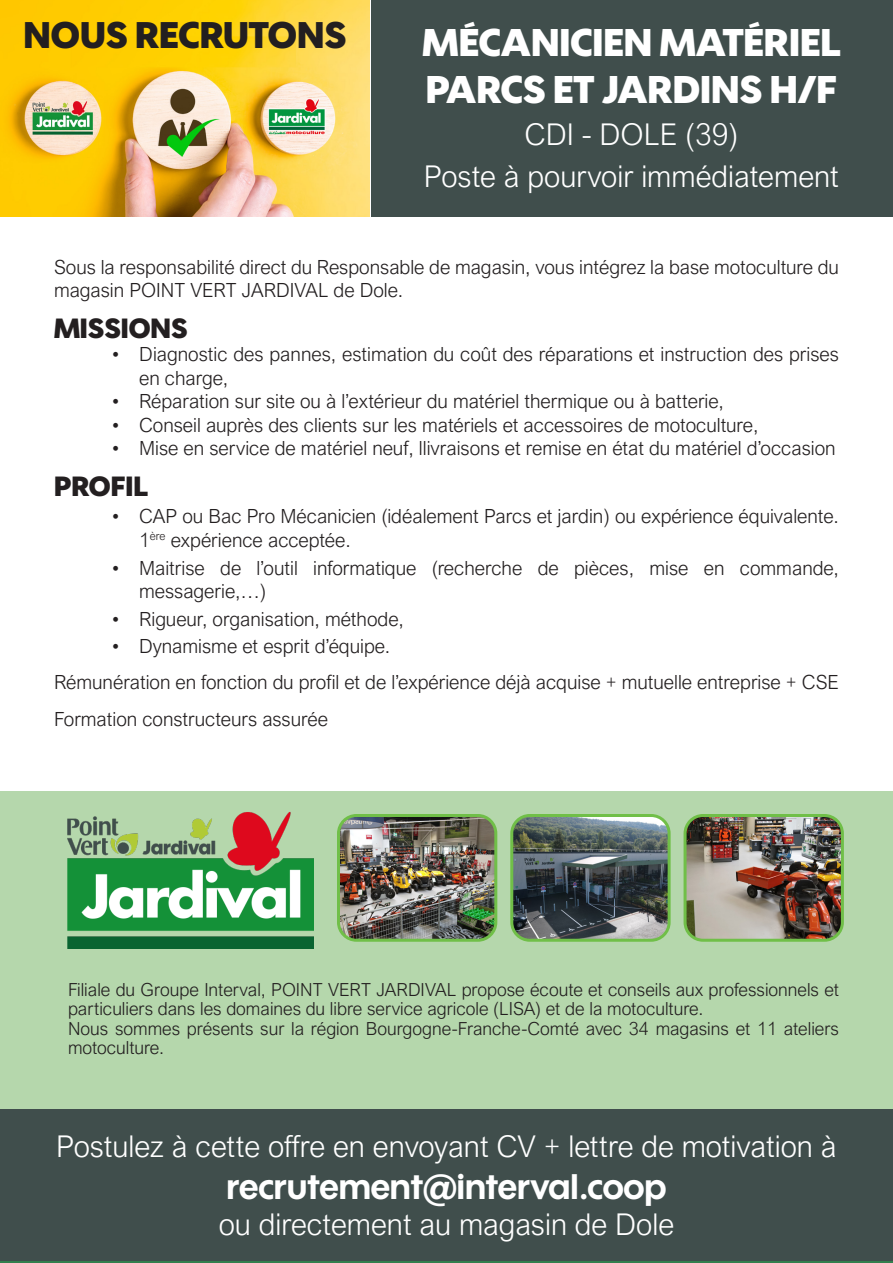
<style>
.page{position:relative;width:893px;height:1263px;background:#fff}
.page>*{position:absolute;margin:0;border:0;box-sizing:border-box;transform-origin:0 0}
.t1{font:900 37.5px/46.5px "Wes FYW03";color:#fff}
.t2{font:900 36px "Wes FYW03";color:#231f20}
.t3{font:700 34.5px "Wes FYW03";color:#fff}
.t4{font:300 30px "Arial Nova";color:#fff}
.t5{font:900 27px "Wes FYW03";color:#231f20}
.t6{font:300 19.5px/23.4px "Arial Nova";color:#231f20}
.t7{font:300 18px/19.5px "Arial Nova";color:#231f20}
</style>
<div class="page">
<div style="left:0;top:792px;width:893px;height:337px;background:#b5d7ac"></div>
<div style="left:371px;top:0;width:522px;height:217px;background:#404e4c"></div>
<img style="left:0;top:0;width:370px;height:217px">
<div style="left:0;top:1109px;width:893px;height:152px;background:#404e4c"></div>
<img style="left:68px;top:812px;width:246px;height:136px">
<img style="left:341px;top:818px;width:155px;height:120px">
<div style="left:337px;top:814px;width:160px;height:128px;border:3px solid #70bf48;border-radius:18px"></div>
<img style="left:514px;top:818px;width:153px;height:120px">
<div style="left:510px;top:814px;width:161px;height:128px;border:3px solid #70bf48;border-radius:18px"></div>
<img style="left:685px;top:818px;width:155px;height:120px">
<div style="left:684px;top:814px;width:160px;height:128px;border:3px solid #70bf48;border-radius:18px"></div>
<p class="t2" style="left:24px;top:13px;width:324px">NOUS RECRUTONS</p>
<p class="t1" style="left:423px;top:19px;width:419px">MÉCANICIEN MATÉRIEL<br>PARCS ET JARDINS H/F</p>
<p class="t4" style="left:524px;top:117px;width:215px">CDI - DOLE (39)</p>
<p class="t4" style="left:424px;top:159px;width:416px">Poste à pourvoir immédiatement</p>
<p class="t6" style="left:54px;top:255px;width:786px">Sous la responsabilité direct du Responsable de magasin, vous intégrez la base motoculture du magasin POINT VERT JARDIVAL de Dole.</p>
<p class="t5" style="left:54px;top:311px;width:135px">MISSIONS</p>
<p class="t6" style="left:139px;top:343px;width:701px;text-indent:-27px">• Diagnostic des pannes, estimation du coût des réparations et instruction des prises en charge,</p>
<p class="t6" style="left:112px;top:390px;width:613px">• Réparation sur site ou à l’extérieur du matériel thermique ou à batterie,</p>
<p class="t6" style="left:112px;top:413px;width:648px">• Conseil auprès des clients sur les matériels et accessoires de motoculture,</p>
<p class="t6" style="left:112px;top:436px;width:725px">• Mise en service de matériel neuf, llivraisons et remise en état du matériel d’occasion</p>
<p class="t5" style="left:54px;top:469px;width:95px">PROFIL</p>
<p class="t6" style="left:139px;top:505px;width:701px;text-indent:-27px">• CAP ou Bac Pro Mécanicien (idéalement Parcs et jardin) ou expérience équivalente.<br>1<sup>ère</sup> expérience acceptée.</p>
<p class="t6" style="left:139px;top:556px;width:701px;text-indent:-27px">• Maitrise de l’outil informatique (recherche de pièces, mise en commande, messagerie,…)</p>
<p class="t6" style="left:112px;top:607px;width:293px">• Rigueur, organisation, méthode,</p>
<p class="t6" style="left:112px;top:635px;width:280px">• Dynamisme et esprit d’équipe.</p>
<p class="t6" style="left:54px;top:671px;width:786px">Rémunération en fonction du profil et de l’expérience déjà acquise + mutuelle entreprise + CSE</p>
<p class="t6" style="left:54px;top:707px;width:276px">Formation constructeurs assurée</p>
<p class="t7" style="left:68px;top:980px;width:772px">Filiale du Groupe Interval, POINT VERT JARDIVAL propose écoute et conseils aux professionnels et particuliers dans les domaines du libre service agricole (LISA) et de la motoculture.</p>
<p class="t7" style="left:68px;top:1019px;width:772px">Nous sommes présents sur la région Bourgogne-Franche-Comté avec 34 magasins et 11 ateliers motoculture.</p>
<p class="t4" style="left:56px;top:1130px;width:782px">Postulez à cette offre en envoyant CV + lettre de motivation à</p>
<p class="t3" style="left:226px;top:1165px;width:442px">recrutement@interval.coop</p>
<p class="t4" style="left:219px;top:1207px;width:457px">ou directement au magasin de Dole</p>
</div>
